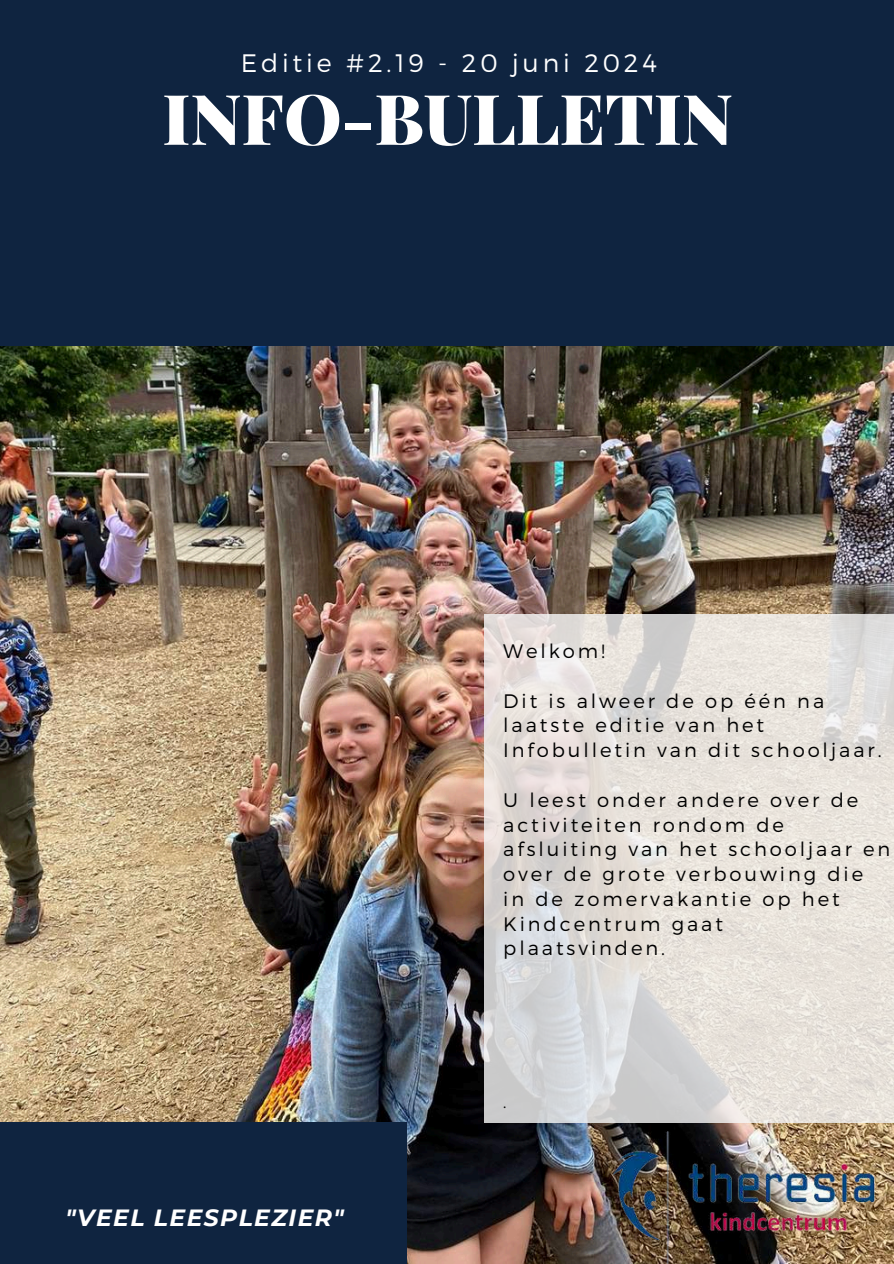
<style>
.page{position:relative;width:894px;height:1264px;background:#fff}
.page>*{position:absolute;margin:0;border:0;box-sizing:border-box;transform-origin:0 0}
.t1{font:900 69.75px "Playfair Display";color:#fff}
.t2{font:300 25.2px "Montserrat";letter-spacing:.15em;color:#fff}
.t3{font:italic 700 23.4px "Montserrat";letter-spacing:.06em;color:#fff}
.t4{font:300 19.5px/24.8px "Montserrat";letter-spacing:.15em;color:#000}
.t5{font:300 16.5px "Montserrat";color:#000}
</style>
<div class="page">
<img style="left:0;top:346px;width:893px;height:917px">
<div style="left:0;top:0;width:893px;height:346px;background:#0f2440"></div>
<div style="left:0;top:1122px;width:406px;height:141px;background:#0f2440"></div>
<svg style="left:485px;top:615px;width:408px;height:507px;background:#e1ddd9"></svg>
<img style="left:612px;top:1131px;width:261px;height:132px">
<p class="t2" style="left:241px;top:47px;width:417px">Editie #2.19 - 20 juni 2024</p>
<h1 class="t1" style="left:162px;top:69px;width:572px">INFO-BULLETIN</h1>
<p class="t4" style="left:503px;top:638px;width:103px">Welkom!</p>
<p class="t4" style="left:503px;top:687px;width:380px">Dit is alweer de op één na laatste editie van het<br>Infobulletin van dit schooljaar.</p>
<p class="t4" style="left:503px;top:786px;width:388px">U leest onder andere over de activiteiten rondom de afsluiting van het schooljaar en over de grote verbouwing die<br>in de zomervakantie op het<br>Kindcentrum gaat<br>plaatsvinden.</p>
<p class="t3" style="left:65px;top:1203px;width:280px">"VEEL LEESPLEZIER"</p>
<p class="t5" style="left:503px;top:1091px;width:5px">.</p>
</div>
